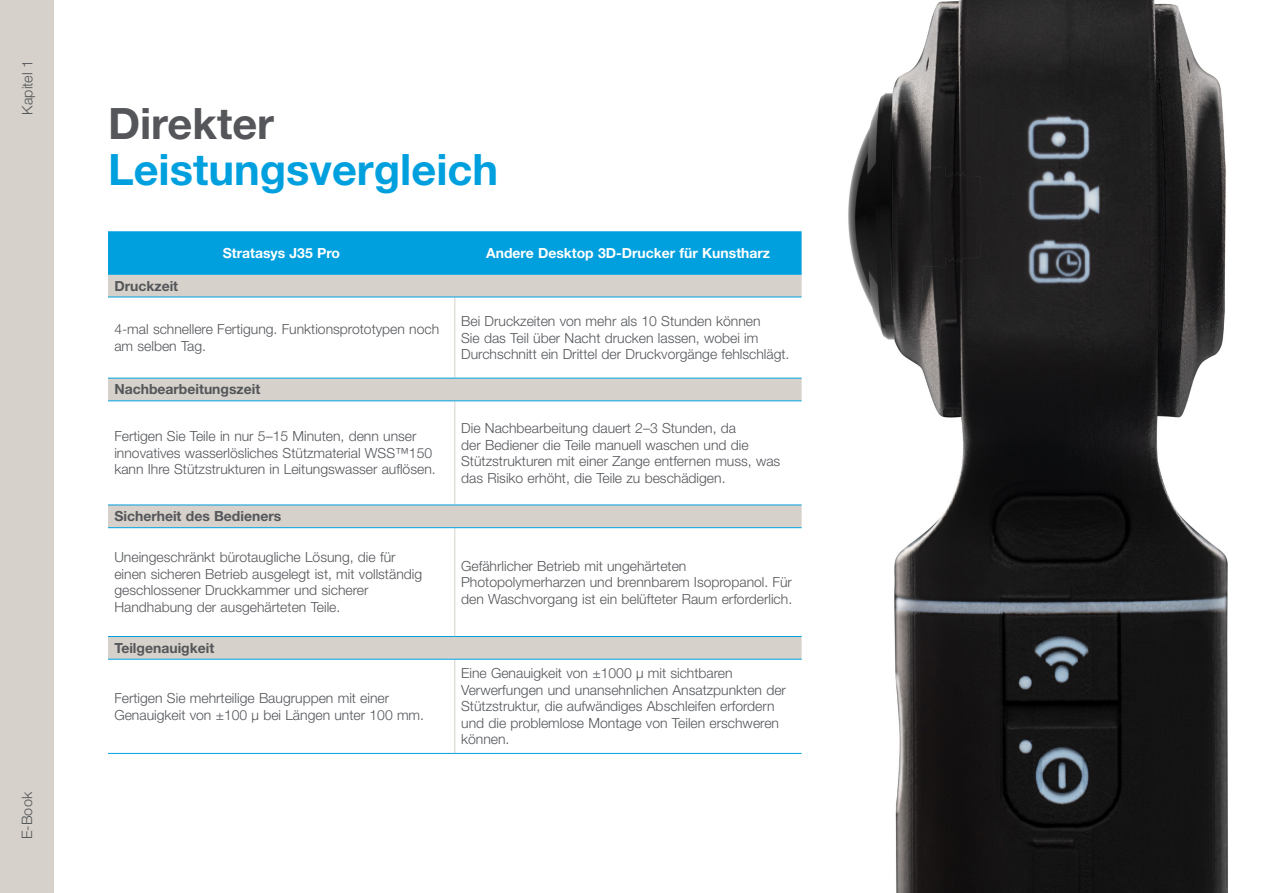
<style>
.page{position:relative;width:1263px;height:893px;background:#fff}
.page>*{position:absolute;margin:0;border:0;box-sizing:border-box;transform-origin:0 0}
.t1{font:700 43.35px "Helvetica Neue LT Std";color:#00a0df}
.t2{font:700 43.35px "Helvetica Neue LT Std";color:#54565a}
.t3{font:300 14.4px "Helvetica Neue LT Std";letter-spacing:.01em;color:#54565a}
.t4{font:300 13.95px/16.5px "Helvetica Neue LT Std";color:#54565a}
.t5{font:700 13.95px "Helvetica Neue LT Std";color:#54565a}
.t6{font:700 13.95px "Helvetica Neue LT Std";color:#fff}
</style>
<div class="page">
<div style="left:0;top:0;width:54px;height:893px;background:#d6d1ca"></div>
<img style="left:848px;top:0;width:380px;height:893px">
<div style="left:108px;top:231px;width:694px;height:43px;background:#00a0df"></div>
<div style="left:108px;top:275px;width:694px;height:22px;background:#d6d1ca"></div>
<svg style="left:108px;top:298px;width:694px;height:455px"></svg>
<hr style="left:454px;top:297px;width:1px;height:81px;background:#d6d1ca">
<svg style="left:454px;top:379px;width:1px;height:21px"></svg>
<hr style="left:454px;top:401px;width:1px;height:104px;background:#d6d1ca">
<svg style="left:454px;top:506px;width:1px;height:21px"></svg>
<hr style="left:454px;top:528px;width:1px;height:108px;background:#d6d1ca">
<svg style="left:454px;top:637px;width:1px;height:22px"></svg>
<hr style="left:454px;top:660px;width:1px;height:93px;background:#d6d1ca">
<hr style="left:108px;top:274px;width:347px;height:1px;background:#00a0df">
<hr style="left:455px;top:274px;width:347px;height:1px;background:#00a0df">
<hr style="left:108px;top:297px;width:347px;height:1px;background:#00a0df">
<hr style="left:455px;top:297px;width:347px;height:1px;background:#00a0df">
<hr style="left:108px;top:378px;width:347px;height:1px;background:#00a0df">
<hr style="left:455px;top:378px;width:347px;height:1px;background:#00a0df">
<hr style="left:108px;top:400px;width:347px;height:1px;background:#00a0df">
<hr style="left:455px;top:400px;width:347px;height:1px;background:#00a0df">
<hr style="left:108px;top:505px;width:347px;height:1px;background:#00a0df">
<hr style="left:455px;top:505px;width:347px;height:1px;background:#00a0df">
<hr style="left:108px;top:527px;width:347px;height:1px;background:#00a0df">
<hr style="left:455px;top:527px;width:347px;height:1px;background:#00a0df">
<hr style="left:108px;top:636px;width:347px;height:1px;background:#00a0df">
<hr style="left:455px;top:636px;width:347px;height:1px;background:#00a0df">
<hr style="left:108px;top:659px;width:347px;height:1px;background:#00a0df">
<hr style="left:455px;top:659px;width:347px;height:1px;background:#00a0df">
<hr style="left:108px;top:753px;width:347px;height:1px;background:#00a0df">
<hr style="left:455px;top:753px;width:347px;height:1px;background:#00a0df">
<p class="t3" style="left:19px;top:115px;width:57px;rotate:-90deg">Kapitel 1</p>
<p class="t3" style="left:18px;top:839px;width:49px;rotate:-90deg">E-Book</p>
<h1 class="t2" style="left:108px;top:97px;width:168px">Direkter</h1>
<h1 class="t1" style="left:108px;top:143px;width:392px">Leistungsvergleich</h1>
<p class="t6" style="left:223px;top:244px;width:119px">Stratasys J35 Pro</p>
<p class="t6" style="left:486px;top:244px;width:285px">Andere Desktop 3D-Drucker für Kunstharz</p>
<p class="t5" style="left:114px;top:277px;width:65px">Druckzeit</p>
<p class="t4" style="left:114px;top:321px;width:326px">4-mal schnellere Fertigung. Funktionsprototypen noch am selben Tag.</p>
<p class="t4" style="left:461px;top:313px;width:330px">Bei Druckzeiten von mehr als 10 Stunden können<br>Sie das Teil über Nacht drucken lassen, wobei im<br>Durchschnitt ein Drittel der Druckvorgänge fehlschlägt.</p>
<p class="t5" style="left:114px;top:381px;width:147px">Nachbearbeitungszeit</p>
<p class="t4" style="left:114px;top:428px;width:323px">Fertigen Sie Teile in nur 5–15 Minuten, denn unser innovatives wasserlösliches Stützmaterial WSS™150 kann Ihre Stützstrukturen in Leitungswasser auflösen.</p>
<p class="t4" style="left:461px;top:420px;width:321px">Die Nachbearbeitung dauert 2–3 Stunden, da<br>der Bediener die Teile manuell waschen und die Stützstrukturen mit einer Zange entfernen muss, was das Risiko erhöht, die Teile zu beschädigen.</p>
<p class="t5" style="left:114px;top:508px;width:168px">Sicherheit des Bedieners</p>
<p class="t4" style="left:114px;top:549px;width:309px">Uneingeschränkt bürotaugliche Lösung, die für einen sicheren Betrieb ausgelegt ist, mit vollständig geschlossener Druckkammer und sicherer Handhabung der ausgehärteten Teile.</p>
<p class="t4" style="left:461px;top:557px;width:333px">Gefährlicher Betrieb mit ungehärteten<br>Photopolymerharzen und brennbarem Isopropanol. Für den Waschvorgang ist ein belüfteter Raum erforderlich.</p>
<p class="t5" style="left:114px;top:639px;width:101px">Teilgenauigkeit</p>
<p class="t4" style="left:114px;top:690px;width:311px">Fertigen Sie mehrteilige Baugruppen mit einer<br>Genauigkeit von ±100 µ bei Längen unter 100 mm.</p>
<p class="t4" style="left:461px;top:665px;width:326px">Eine Genauigkeit von ±1000 µ mit sichtbaren Verwerfungen und unansehnlichen Ansatzpunkten der Stützstruktur, die aufwändiges Abschleifen erfordern und die problemlose Montage von Teilen erschweren können.</p>
</div>
